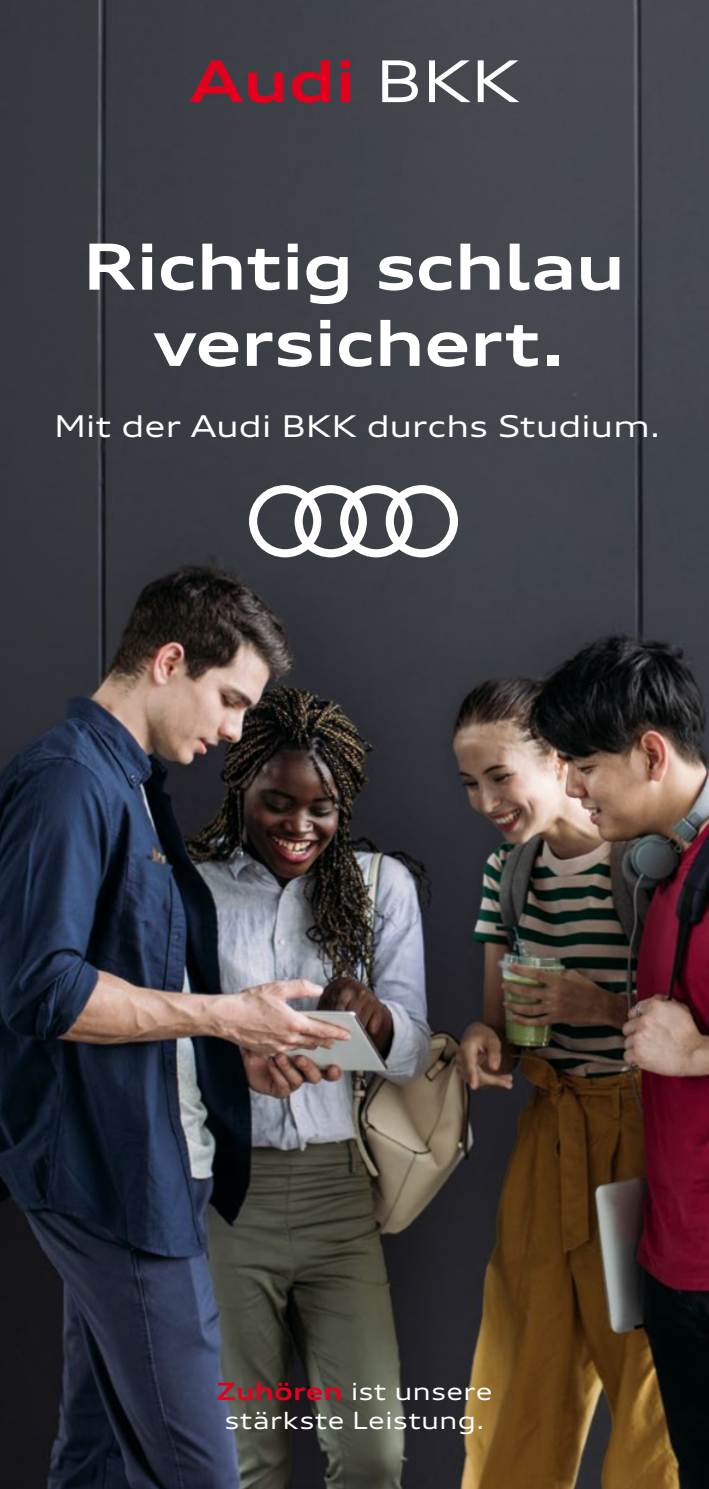
<style>
.page{position:relative;width:709px;height:1489px;background:#fff}
.page>*{position:absolute;margin:0;border:0;box-sizing:border-box;transform-origin:0 0}
.t1{font:700 expanded 63.5px/76.2px "Audi Type";letter-spacing:-.005em;color:#fff;text-align:center}
.t2{font:expanded 30px "Audi Type";letter-spacing:-.01em;color:#fff}
.t3{font:expanded 23.75px/28.5px "Audi Type";letter-spacing:.005em;color:#fff;text-align:center}
.s1{font-weight:700;color:#e3001f}
</style>
<div class="page">
<img style="left:0;top:0;width:709px;height:1488px">
<svg style="left:190px;top:60px;width:93px;height:43px;background:#7c2636"></svg>
<svg style="left:292px;top:60px;width:38px;height:43px;background:#941e32"></svg>
<svg style="left:341px;top:60px;width:9px;height:42px"></svg>
<svg style="left:382px;top:60px;width:36px;height:42px"></svg>
<svg style="left:429px;top:60px;width:41px;height:42px"></svg>
<svg style="left:478px;top:60px;width:41px;height:42px"></svg>
<svg style="left:249px;top:485px;width:209px;height:72px"></svg>
<h1 class="t1" style="left:83px;top:228px;width:544px">Richtig schlau versichert.</h1>
<p class="t2" style="left:54px;top:407px;width:607px">Mit der Audi BKK durchs Studium.</p>
<p class="t3" style="left:216px;top:1377px;width:277px"><span class="s1">Zuhören</span> ist unsere stärkste Leistung.</p>
</div>
